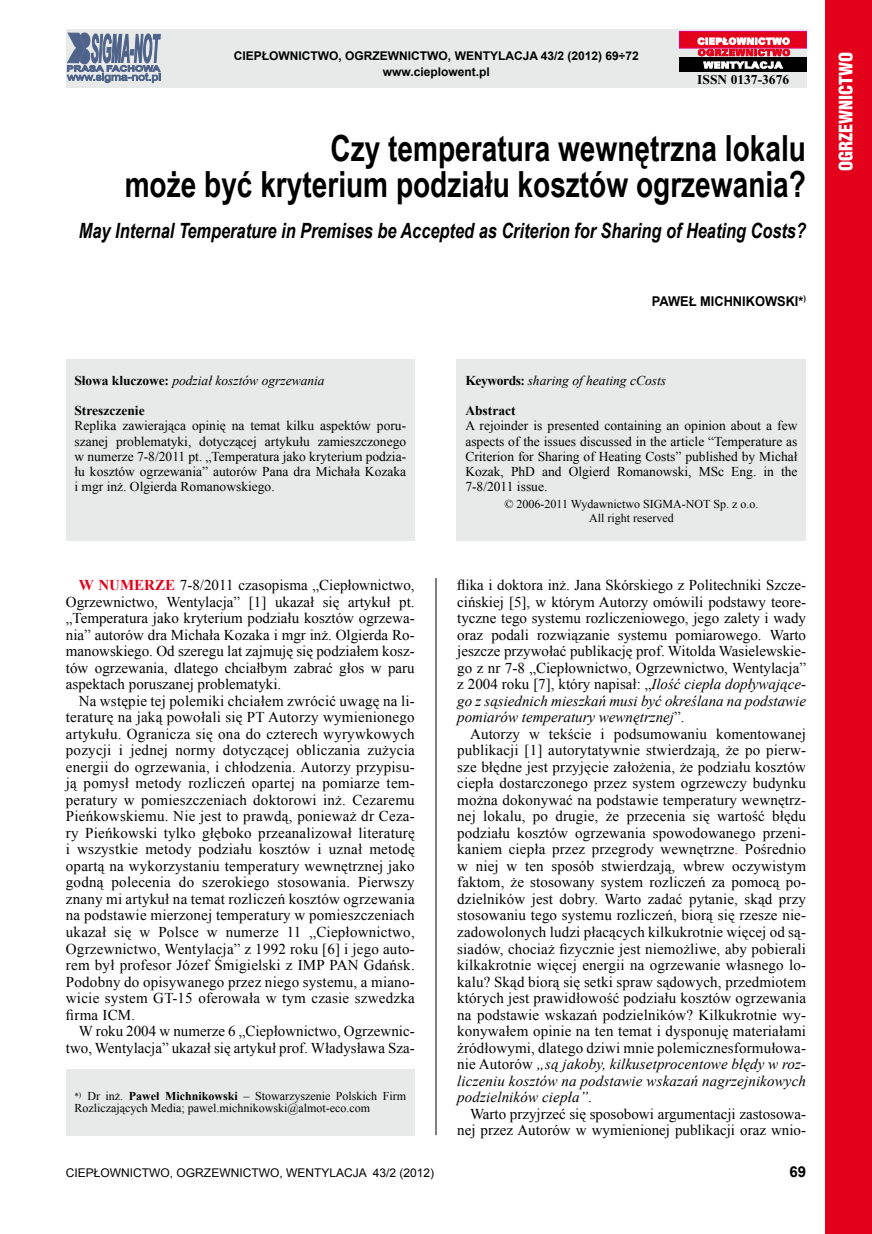
<style>
.page{position:relative;width:872px;height:1234px;background:#fff}
.page>*{position:absolute;margin:0;border:0;box-sizing:border-box;transform-origin:0 0}
.t1{font:700 36px/36px "Arial Narrow";color:#000;text-align:right;scale:.95 1}
.t2{font:italic 700 21px "Arial Narrow";color:#000;scale:.95 1}
.t3{font:900 18px "Switzerland Cond";color:#fff}
.t4{font:15px/16.5px "Times New Roman";color:#000;text-align:justify}
.t5{font:700 15px "Arial";color:#000}
.t6{font:13.5px/15px "Times New Roman";color:#000;text-align:justify}
.t7{font:italic 13.5px "Times New Roman";color:#000}
.t8{font:700 13.5px "Times New Roman";color:#000}
.t9{font:700 13.5px "Arial";color:#000;scale:.95 1}
.t10{font:12px/13.5px "Times New Roman";color:#000;text-align:center}
.t11{font:700 12px "Arial";color:#000}
.t12{font:12px "Arial";color:#000}
.s1{font-weight:700;font-style:normal}
.s2{font-weight:700;color:#e2001a}
.s3{font-size:9px}
.s4{font-weight:700}
.s5{font-style:italic}
.s6{color:#f00}
</style>
<div class="page">
<div style="left:66px;top:30px;width:740px;height:58px;background:#e8e9e9"></div>
<svg style="left:66px;top:32px;width:95px;height:51px"></svg>
<div style="left:679px;top:31px;width:127px;height:17px;background:#e2001a"></div>
<div style="left:679px;top:31px;width:127px;height:17px;border:1px solid #e2007a"></div>
<div style="left:679px;top:58px;width:127px;height:14px;background:#000"></div>
<svg style="left:697px;top:37px;width:93px;height:32px"></svg>
<div style="left:66px;top:359px;width:349px;height:181px;background:#e8e9e9"></div>
<div style="left:457px;top:359px;width:349px;height:181px;background:#e8e9e9"></div>
<div style="left:66px;top:1068px;width:349px;height:66px;background:#e8e9e9"></div>
<div style="left:825px;top:0;width:47px;height:1233px;background:#e2001a"></div>
<hr style="left:435px;top:578px;width:1px;height:556px;background:#000">
<p class="t11" style="left:234px;top:48px;width:18px">CIEPŁOWNICTWO</p>
<p class="t11" style="left:338px;top:48px;width:26px">, OGRZEWNICTWO</p>
<p class="t11" style="left:448px;top:48px;width:27px">, WENTYLACJA</p>
<p class="t11" style="left:541px;top:48px;width:99px">43/2 (2012) 69÷72</p>
<p class="t11" style="left:383px;top:64px;width:108px">WWW.CIEPLOWENT.PL</p>
<p class="t8" style="left:697px;top:70px;width:93px">ISSN 0137-3676</p>
<h1 class="t1" style="left:125px;top:129px;width:718px">Czy temperatura wewnętrzna lokalu<br>może być kryterium podziału kosztów ogrzewania?</h1>
<h2 class="t2" style="left:79px;top:215px;width:767px">May Internal Temperature in Premises be Accepted as Criterion for Sharing of Heating Costs?</h2>
<p class="t7" style="left:74px;top:371px;width:252px"><span class="s1">Słowa kluczowe:</span> podział kosztów ogrzewania</p>
<p class="t8" style="left:74px;top:401px;width:72px">Streszczenie</p>
<p class="t6" style="left:74px;top:418px;width:333px">Replika zawierająca opinię na temat kilku aspektów poru&shy;szanej problematyki, dotyczącej artykułu zamieszczonego w numerze 7-8/2011 pt. „Temperatura jako kryterium podzia&shy;łu kosztów ogrzewania” autorów Pana dra Michała Kozaka i mgr inż. Olgierda Romanowskiego.</p>
<p class="t4" style="left:66px;top:576px;width:350px;text-indent:13px"><span class="s2">W NUMERZE</span> 7-8/2011 czasopisma „Ciepłownictwo, Ogrzewnictwo, Wentylacja” [1] ukazał się artykuł pt. „Temperatura jako kryterium podziału kosztów ogrzewa&shy;nia” autorów dra Michała Kozaka i mgr inż. Olgierda Ro&shy;manowskiego. Od szeregu lat zajmuję się podziałem kosz&shy;tów ogrzewania, dlatego chciałbym zabrać głos w paru aspektach poruszanej problematyki.</p>
<p class="t4" style="left:66px;top:692px;width:350px;text-indent:13px">Na wstępie tej polemiki chciałem zwrócić uwagę na li&shy;teraturę na jaką powołali się PT Autorzy wymienionego artykułu. Ogranicza się ona do czterech wyrywkowych pozycji i jednej normy dotyczącej obliczania zużycia energii do ogrzewania, i chłodzenia. Autorzy przypisu&shy;ją pomysł metody rozliczeń opartej na pomiarze tem&shy;peratury w pomieszczeniach doktorowi inż. Cezaremu Pieńkowskiemu. Nie jest to prawdą, ponieważ dr Ceza&shy;ry Pieńkowski tylko głęboko przeanalizował literaturę i wszystkie metody podziału kosztów i uznał metodę opartą na wykorzystaniu temperatury wewnętrznej jako godną polecenia do szerokiego stosowania. Pierwszy znany mi artykuł na temat rozliczeń kosztów ogrzewania na podstawie mierzonej temperatury w pomieszczeniach ukazał się w Polsce w numerze 11 „Ciepłownictwo, Ogrzewnictwo, Wentylacja” z 1992 roku [6] i jego auto&shy;rem był profesor Józef Śmigielski z IMP PAN Gdańsk.<br>Podobny do opisywanego przez niego systemu, a miano&shy;wicie system GT-15 oferowała w tym czasie szwedzka firma ICM.</p>
<p class="t4" style="left:66px;top:1022px;width:350px;text-align:right">W roku 2004 w numerze 6 „Ciepłownictwo, Ogrzewnic&shy;two, Wentylacja” ukazał się artykuł prof. Władysława Sza-</p>
<p class="t10" style="left:74px;top:1089px;width:333px;line-height:12px;text-align:left"><span class="s3">*</span><sup>)</sup> Dr inż. <span class="s4">Paweł Michnikowski</span> – Stowarzyszenie Polskich Firm<br>Rozliczających Media; pawel.michnikowski@almot-eco.com</p>
<p class="t9" style="left:652px;top:292px;width:164px">PAWEŁ MICHNIKOWSKI*<sup>)</sup></p>
<p class="t7" style="left:465px;top:371px;width:202px"><span class="s1">Keywords:</span> sharing of heating cCosts</p>
<p class="t8" style="left:465px;top:401px;width:52px">Abstract</p>
<p class="t6" style="left:465px;top:418px;width:334px">A rejoinder is presented containing an opinion about a few aspects of the issues discussed in the article “Temperature as Criterion for Sharing of Heating Costs” published by Michał Kozak, PhD and Olgierd Romanowski, MSc Eng. in the 7-8/2011 issue.</p>
<p class="t10" style="left:504px;top:497px;width:255px">© 2006-2011 Wydawnictwo SIGMA-NOT Sp. z o.o.<br>All right reserved</p>
<p class="t4" style="left:457px;top:576px;width:350px">flika i doktora inż. Jana Skórskiego z Politechniki Szcze&shy;cińskiej [5], w którym Autorzy omówili podstawy teore&shy;tyczne tego systemu rozliczeniowego, jego zalety i wady oraz podali rozwiązanie systemu pomiarowego. Warto jeszcze przywołać publikację prof. Witolda Wasielewskie&shy;go z nr 7-8 „Ciepłownictwo, Ogrzewnictwo, Wentylacja” z 2004 roku [7], który napisał: „<span class="s5">Ilość ciepła dopływające&shy;go z sąsiednich mieszkań musi być określana na podstawie pomiarów temperatury wewnętrznej</span>”.</p>
<p class="t4" style="left:457px;top:725px;width:350px;text-indent:13px">Autorzy w tekście i podsumowaniu komentowanej publikacji [1] autorytatywnie stwierdzają, że po pierw&shy;sze błędne jest przyjęcie założenia, że podziału kosztów ciepła dostarczonego przez system ogrzewczy budynku można dokonywać na podstawie temperatury wewnętrz&shy;nej lokalu, po drugie, że przecenia się wartość błędu podziału kosztów ogrzewania spowodowanego przeni&shy;kaniem ciepła przez przegrody wewnętrzne<span class="s6">.</span> Pośrednio w niej w ten sposób stwierdzają, wbrew oczywistym faktom, że stosowany system rozliczeń za pomocą po&shy;dzielników jest dobry. Warto zadać pytanie, skąd przy stosowaniu tego systemu rozliczeń, biorą się rzesze nie&shy;zadowolonych ludzi płacących kilkukrotnie więcej od są&shy;siadów, chociaż fizycznie jest niemożliwe, aby pobierali kilkakrotnie więcej energii na ogrzewanie własnego lo&shy;kalu? Skąd biorą się setki spraw sądowych, przedmiotem których jest prawidłowość podziału kosztów ogrzewania na podstawie wskazań podzielników? Kilkukrotnie wy&shy;konywałem opinie na ten temat i dysponuję materiałami źródłowymi, dlatego dziwi mnie polemicznesformułowa&shy;nie Autorów <span class="s5">„są jakoby, kilkusetprocentowe błędy w roz&shy;liczeniu kosztów na podstawie wskazań nagrzejnikowych podzielników ciepła”</span>.</p>
<p class="t4" style="left:457px;top:1104px;width:350px;text-align:right">Warto przyjrzeć się sposobowi argumentacji zastosowa&shy;nej przez Autorów w wymienionej publikacji oraz wnio-</p>
<p class="t12" style="left:66px;top:1164px;width:370px">CIEPŁOWNICTWO, OGRZEWNICTWO, WENTYLACJA 43/2 (2012)</p>
<p class="t5" style="left:789px;top:1161px;width:18px">69</p>
<p class="t3" style="left:834px;top:171px;width:121px;rotate:-90deg">OGRZEWNICTWO</p>
</div>
